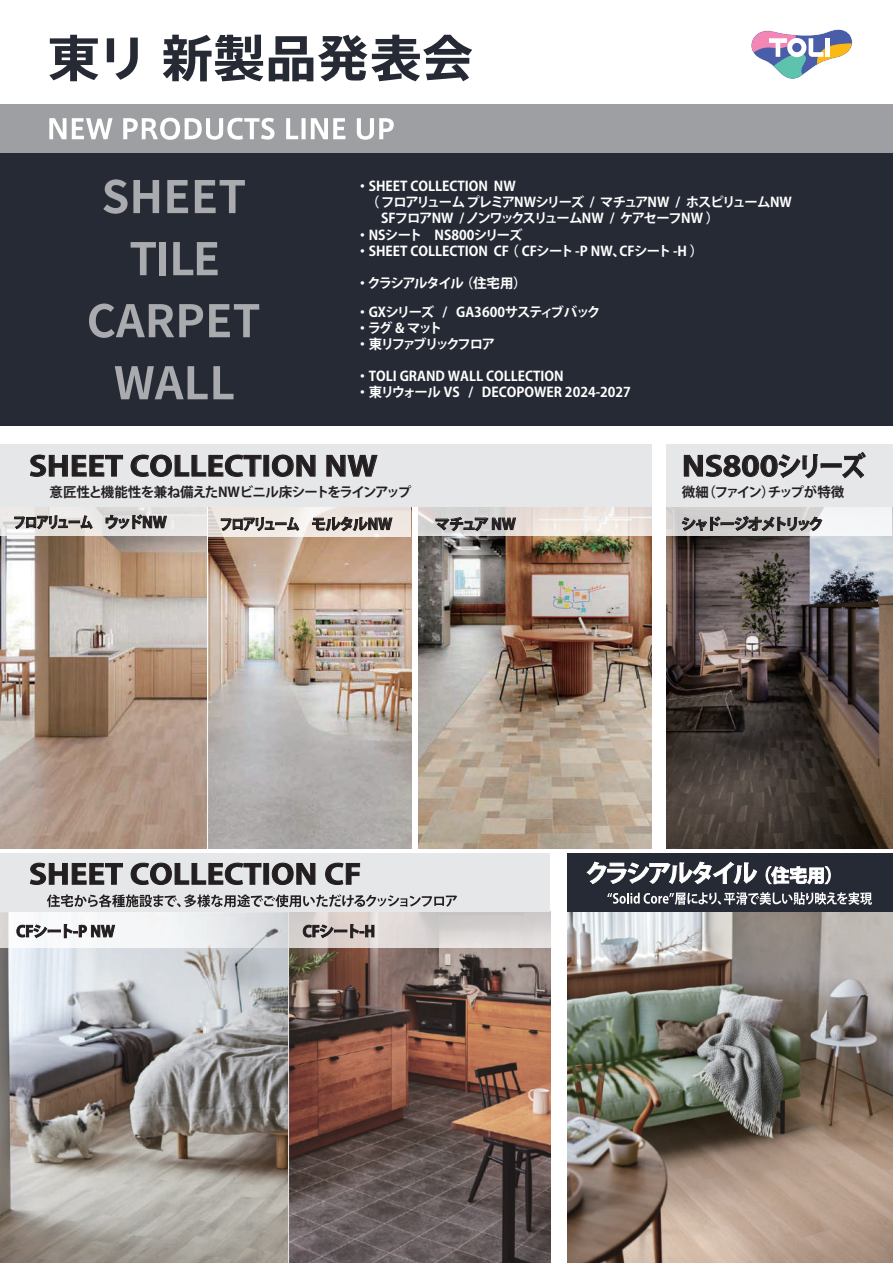
<style>
.page{position:relative;width:893px;height:1263px;background:#fff}
.page>*{position:absolute;margin:0;border:0;box-sizing:border-box;transform-origin:0 0}
.t1{font:700 27px "Koz Go Pro";color:#231f20;scale:1.2 1}
.t2{font:700 27px "Koz Go Pro";letter-spacing:-.02em;color:#231f20;scale:1.2 1}
.t3{font:700 15px "Koz Go Pro";letter-spacing:-.1em;color:#231f20;scale:.85 1}
.t4{font:700 15px "Koz Go Pro";letter-spacing:-.175em;color:#231f20}
.t5{font:700 15px "Koz Go Pro";letter-spacing:-.1em;color:#231f20}
.t6{font:700 13.5px "Koz Go Pro";letter-spacing:-.05em;color:#231f20}
.t7{font:700 13.5px "Koz Go Pro";letter-spacing:-.13em;color:#231f20}
.t8{font:700 13.35px/16px "Koz Go Pro";letter-spacing:-.04em;color:#fff}
.t9{font:700 13.35px/16px "Koz Go Pro";color:#fff}
.t10{font:700 13.35px/29px "Koz Go Pro";letter-spacing:-.08em;color:#fff}
.t11{font:700 13.35px/16px "Koz Go Pro";letter-spacing:-.17em;color:#fff}
</style>
<div class="page">
<img style="left:0;top:912px;width:288px;height:351px">
<div style="left:0;top:104px;width:893px;height:49px;background:#9d9fa2"></div>
<div style="left:0;top:153px;width:893px;height:272px;background:#262a35"></div>
<svg style="left:49px;top:118px;width:345px;height:22px"></svg>
<svg style="left:49px;top:35px;width:423px;height:46px"></svg>
<svg style="left:751px;top:29px;width:102px;height:50px"></svg>
<svg style="left:103px;top:179px;width:56px;height:35px"></svg>
<svg style="left:167px;top:180px;width:21px;height:33px"></svg>
<svg style="left:195px;top:180px;width:50px;height:33px"></svg>
<svg style="left:89px;top:303px;width:114px;height:35px"></svg>
<svg style="left:209px;top:304px;width:50px;height:33px"></svg>
<svg style="left:115px;top:366px;width:118px;height:33px"></svg>
<img style="left:666px;top:507px;width:227px;height:341px">
<svg style="left:666px;top:507px;width:226px;height:29px"></svg>
<svg style="left:682px;top:516px;width:140px;height:15px;background:#9f9e9e"></svg>
<img style="left:0;top:536px;width:411px;height:312px">
<svg style="left:0;top:507px;width:207px;height:29px;background:#e8e5e4"></svg>
<svg style="left:208px;top:507px;width:203px;height:29px;background:#eee7e3"></svg>
<img style="left:419px;top:536px;width:233px;height:312px">
<svg style="left:419px;top:507px;width:233px;height:29px;background:#e9e1dc"></svg>
<svg style="left:14px;top:515px;width:79px;height:14px"></svg>
<svg style="left:106px;top:510px;width:61px;height:25px;background:#b9b7b6"></svg>
<svg style="left:221px;top:517px;width:78px;height:14px"></svg>
<svg style="left:312px;top:512px;width:81px;height:25px;background:#c2bbb6"></svg>
<svg style="left:435px;top:512px;width:81px;height:25px;background:#afadac"></svg>
<hr style="left:207px;top:507px;width:1px;height:346px;background:#fff">
<div style="left:0;top:444px;width:652px;height:63px;background:#e6e7e9"></div>
<svg style="left:30px;top:455px;width:93px;height:22px"></svg>
<svg style="left:131px;top:455px;width:130px;height:22px"></svg>
<div style="left:264px;top:455px;width:5px;height:21px;border:1px solid #231f20"></div>
<svg style="left:272px;top:455px;width:43px;height:22px"></svg>
<svg style="left:327px;top:455px;width:50px;height:22px"></svg>
<div style="left:666px;top:444px;width:227px;height:63px;background:#e6e7e9"></div>
<svg style="left:684px;top:452px;width:182px;height:26px"></svg>
<img style="left:567px;top:911px;width:326px;height:352px">
<div style="left:567px;top:853px;width:326px;height:58px;background:#262a35"></div>
<svg style="left:607px;top:892px;width:265px;height:13px"></svg>
<svg style="left:587px;top:862px;width:170px;height:22px"></svg>
<svg style="left:766px;top:866px;width:65px;height:18px"></svg>
<img style="left:289px;top:948px;width:261px;height:315px">
<div style="left:288px;top:912px;width:262px;height:36px;background:linear-gradient(to bottom,#c7c4c3,#e8e4e2)"></div>
<div style="left:1px;top:853px;width:549px;height:58px;background:#e6e7e9"></div>
<svg style="left:30px;top:863px;width:93px;height:22px"></svg>
<svg style="left:131px;top:863px;width:130px;height:22px"></svg>
<div style="left:264px;top:863px;width:5px;height:21px;background:#231f20"></div>
<svg style="left:272px;top:863px;width:43px;height:22px"></svg>
<svg style="left:325px;top:863px;width:35px;height:22px"></svg>
<svg style="left:1px;top:894px;width:461px;height:53px"></svg>
<hr style="left:288px;top:912px;width:1px;height:351px;background:#e6e7e9">
<svg style="left:131px;top:242px;width:25px;height:33px"></svg>
<svg style="left:173px;top:242px;width:45px;height:33px"></svg>
<div style="left:160px;top:242px;width:6px;height:33px;background:#a9abae"></div>
<p class="t8" style="left:356px;top:179px;width:438px">・ SHEET COLLECTION NW<br>　（ フロアリューム プレミアNWシリーズ / マチュアNW / ホスピリュームNW　 SFフロアNW / ノンワックスリュームNW / ケアセーフNW ）<br>・ NSシート　NS800シリーズ<br>・ SHEET COLLECTION CF （ CFシート -P NW、CFシート -H ）</p>
<p class="t10" style="left:356px;top:269px;width:246px">・ クラシアルタイル （住宅用）<br>・ GXシリーズ / GA3600サスティブバック</p>
<p class="t11" style="left:356px;top:321px;width:141px">・ ラグ &amp; マット<br>・ 東リファブリックフロア</p>
<p class="t9" style="left:356px;top:369px;width:277px">・ TOLI GRAND WALL COLLECTION<br>・ 東リウォール VS / DECOPOWER 2024-2027</p>
<h1 class="t1" style="left:29px;top:449px;width:292px">SHEET COLLECTION NW</h1>
<p class="t6" style="left:50px;top:483px;width:363px">意匠性と機能性を兼ね備えたNWビニル床シートをラインアップ</p>
<h1 class="t2" style="left:682px;top:449px;width:154px">NS800シリーズ</h1>
<p class="t7" style="left:682px;top:483px;width:164px">微細（ファイン）チップが特徴</p>
<p class="t3" style="left:13px;top:513px;width:182px">フロアリューム　ウッドNW</p>
<p class="t3" style="left:220px;top:514px;width:204px">フロアリューム　モルタルNW</p>
<p class="t5" style="left:435px;top:514px;width:82px">マチュア NW</p>
<p class="t4" style="left:681px;top:514px;width:144px">シャドージオメトリック</p>
</div>
